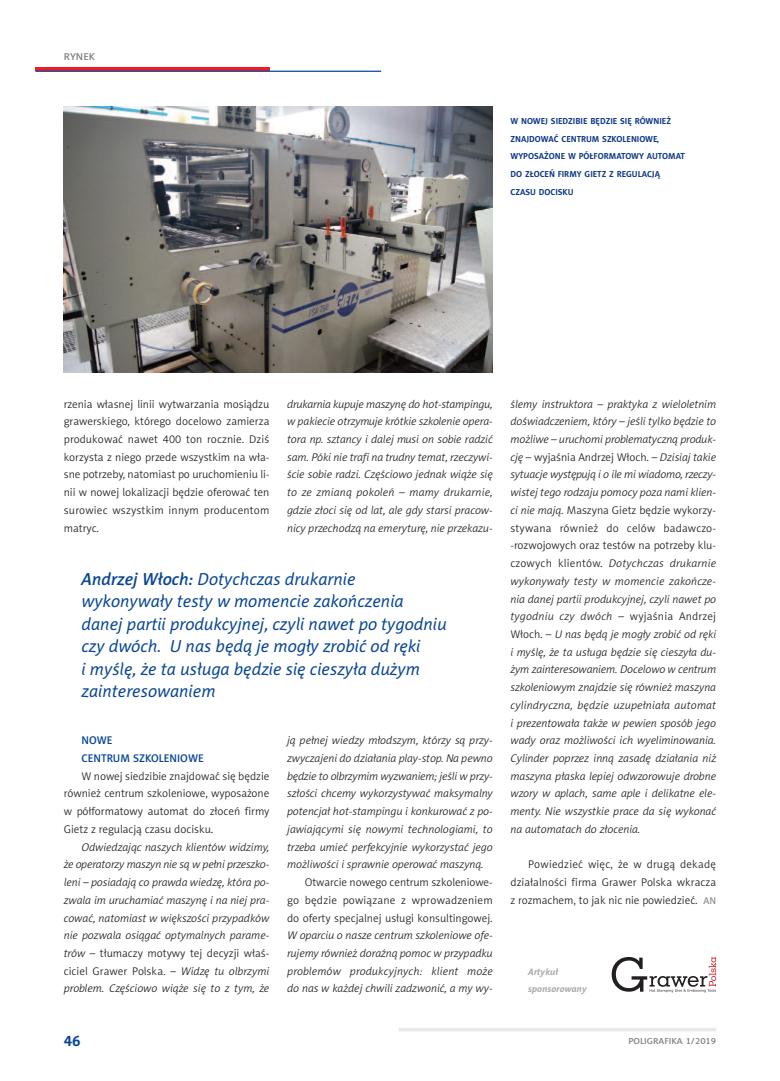
<style>
.page{position:relative;width:780px;height:1081px;background:#fff}
.page>*{position:absolute;margin:0;border:0;box-sizing:border-box;transform-origin:0 0}
.t1{font:italic 17.5px/22.5px "Naomi Sans EFN";color:#094694}
.t2{font:700 15px "Naomi Sans EFN";color:#094694}
.t3{font:italic 11.25px/17.8px "Naomi Sans EFNPS Light";color:#231f20;text-align:justify}
.t4{font:11.25px/17.8px "Naomi Sans EFN Light";color:#231f20;text-align:justify}
.t5{font:11.25px/17.8px "Naomi Sans EFN Medium";color:#094694}
.t6{font:10px "Naomi Sans EFN Medium";color:#808285;scale:1.09 1}
.t7{font:italic 700 9.38px/17.8px "Naomi Sans EFN";color:#a8a9ad}
.t8{font:700 8.75px/17.8px "Naomi Sans EFNPS";color:#103b8a}
.t9{font:8.75px "Naomi Sans EFN Medium";color:#808285;scale:1.09 1}
.s1{font-family:"Naomi Sans EFN Medium"}
.s2{font-family:"Naomi Sans EFNPS Light";font-style:italic}
.s3{font-family:"Naomi Sans EFN Light";font-style:normal}
.s4{font-family:"Naomi Sans EFNPS Medium";font-size:10px;color:#939598}
</style>
<div class="page">
<hr style="left:399px;top:1028px;width:317px;height:3px;background:#e7e8e9">
<svg style="left:35px;top:67px;width:234px;height:4px"></svg>
<hr style="left:35px;top:71px;width:346px;height:1px;background:#094694">
<img style="left:64px;top:106px;width:429px;height:266px">
<svg style="left:611px;top:957px;width:105px;height:35px"></svg>
<p class="t6" style="left:64px;top:53px;width:30px">RYNEK</p>
<p class="t8" style="left:510px;top:113px;width:176px">W NOWEJ SIEDZIBIE BĘDZIE SIĘ RÓWNIEŻ<br>ZNAJDOWAĆ CENTRUM SZKOLENIOWE,<br>WYPOSAŻONE W PÓŁFORMATOWY AUTOMAT<br>DO ZŁOCEŃ FIRMY GIETZ Z REGULACJĄ<br>CZASU DOCISKU</p>
<p class="t4" style="left:64px;top:396px;width:207px">rzenia własnej linii wytwarzania mosiądzu grawerskiego, którego docelowo zamierza produkować nawet 400 ton rocznie. Dziś korzysta z niego przede wszystkim na wła&shy;sne potrzeby, natomiast po uruchomieniu li&shy;nii w nowej lokalizacji będzie oferować ten surowiec wszystkim innym producentom matryc.</p>
<p class="t3" style="left:287px;top:396px;width:207px">drukarnia kupuje maszynę do hot-stampingu, w pakiecie otrzymuje krótkie szkolenie opera&shy;tora np. sztancy i dalej musi on sobie radzić sam. Póki nie trafi na trudny temat, rzeczywi&shy;ście sobie radzi. Częściowo jednak wiąże się to ze zmianą pokoleń – mamy drukarnie, gdzie złoci się od lat, ale gdy starsi pracow&shy;nicy przechodzą na emeryturę, nie przekazu-</p>
<p class="t1" style="left:81px;top:569px;width:366px"><span class="s1">Andrzej Włoch:</span> Dotychczas drukarnie wykonywały testy w momencie zakończenia danej partii produkcyjnej, czyli nawet po tygodniu czy dwóch. U nas będą je mogły zrobić od ręki<br>i myślę, że ta usługa będzie się cieszyła dużym zainteresowaniem</p>
<p class="t5" style="left:81px;top:732px;width:124px">NOWE<br>CENTRUM SZKOLENIOWE</p>
<p class="t4" style="left:64px;top:768px;width:207px;text-indent:18px">W nowej siedzibie znajdować się będzie również centrum szkoleniowe, wyposażone w półformatowy automat do złoceń firmy Gietz z regulacją czasu docisku.</p>
<p class="t3" style="left:64px;top:839px;width:207px;text-indent:18px">Odwiedzając naszych klientów widzimy, że operatorzy maszyn nie są w pełni przeszko&shy;leni – posiadają co prawda wiedzę, która po&shy;zwala im uruchamiać maszynę i na niej pra&shy;cować, natomiast w większości przypadków nie pozwala osiągać optymalnych parame-</p>
<p class="t4" style="left:64px;top:945px;width:207px"><span class="s2">trów</span> – tłumaczy motywy tej decyzji właś&shy;ciciel Grawer Polska. – <span class="s2">Widzę tu olbrzymi</span></p>
<p class="t3" style="left:64px;top:980px;width:207px">problem. Częściowo wiąże się to z tym, że</p>
<p class="t3" style="left:287px;top:732px;width:207px">ją pełnej wiedzy młodszym, którzy są przy&shy;zwyczajeni do działania play-stop. Na pewno będzie to olbrzymim wyzwaniem; jeśli w przy&shy;szłości chcemy wykorzystywać maksymalny potencjał hot-stampingu i konkurować z po&shy;jawiającymi się nowymi technologiami, to trzeba umieć perfekcyjnie wykorzystać jego możliwości i sprawnie operować maszyną.</p>
<p class="t4" style="left:287px;top:874px;width:207px;text-indent:18px">Otwarcie nowego centrum szkoleniowe&shy;go będzie powiązane z wprowadzeniem do oferty specjalnej usługi konsultingowej.</p>
<p class="t3" style="left:287px;top:927px;width:207px">W oparciu o nasze centrum szkoleniowe ofe&shy;rujemy również doraźną pomoc w przypadku problemów produkcyjnych: klient może do nas w każdej chwili zadzwonić, a my wy-</p>
<p class="t3" style="left:510px;top:396px;width:207px">ślemy instruktora – praktyka z wieloletnim doświadczeniem, który – jeśli tylko będzie to możliwe – uruchomi problematyczną produk-</p>
<p class="t4" style="left:510px;top:449px;width:207px"><span class="s2">cję</span> – wyjaśnia Andrzej Włoch. – <span class="s2">Dzisiaj takie</span></p>
<p class="t3" style="left:510px;top:467px;width:207px">sytuacje występują i o ile mi wiadomo, rzeczy&shy;wistej tego rodzaju pomocy poza nami klien-</p>
<p class="t4" style="left:510px;top:502px;width:207px"><span class="s2">ci nie mają.</span> Maszyna Gietz będzie wykorzy&shy;stywana również do celów badawczo--rozwojowych oraz testów na potrzeby klu-</p>
<p class="t3" style="left:510px;top:555px;width:207px"><span class="s3">czowych klientów.</span> Dotychczas drukarnie wykonywały testy w momencie zakończe&shy;nia danej partii produkcyjnej, czyli nawet po tygodniu czy dwóch <span class="s3">– wyjaśnia Andrzej Włoch. –</span> U nas będą je mogły zrobić od ręki i myślę, że ta usługa będzie się cieszyła du&shy;żym zainteresowaniem. Docelowo w centrum szkoleniowym znajdzie się również maszyna cylindryczna, będzie uzupełniała automat i prezentowała także w pewien sposób jego wady oraz możliwości ich wyeliminowania.<br>Cylinder poprzez inną zasadę działania niż maszyna płaska lepiej odwzorowuje drobne wzory w aplach, same aple i delikatne ele&shy;menty. Nie wszystkie prace da się wykonać na automatach do złocenia.</p>
<p class="t4" style="left:510px;top:856px;width:207px;text-indent:18px">Powiedzieć więc, że w drugą dekadę działalności firma Grawer Polska wkracza z rozmachem, to jak nic nie powiedzieć. <span class="s4">AN</span></p>
<p class="t7" style="left:528px;top:963px;width:60px">Artykuł sponsorowany</p>
<h2 class="t2" style="left:64px;top:1034px;width:18px">46</h2>
<p class="t9" style="left:628px;top:1037px;width:82px">POLIGRAFIKA 1/2019</p>
</div>
